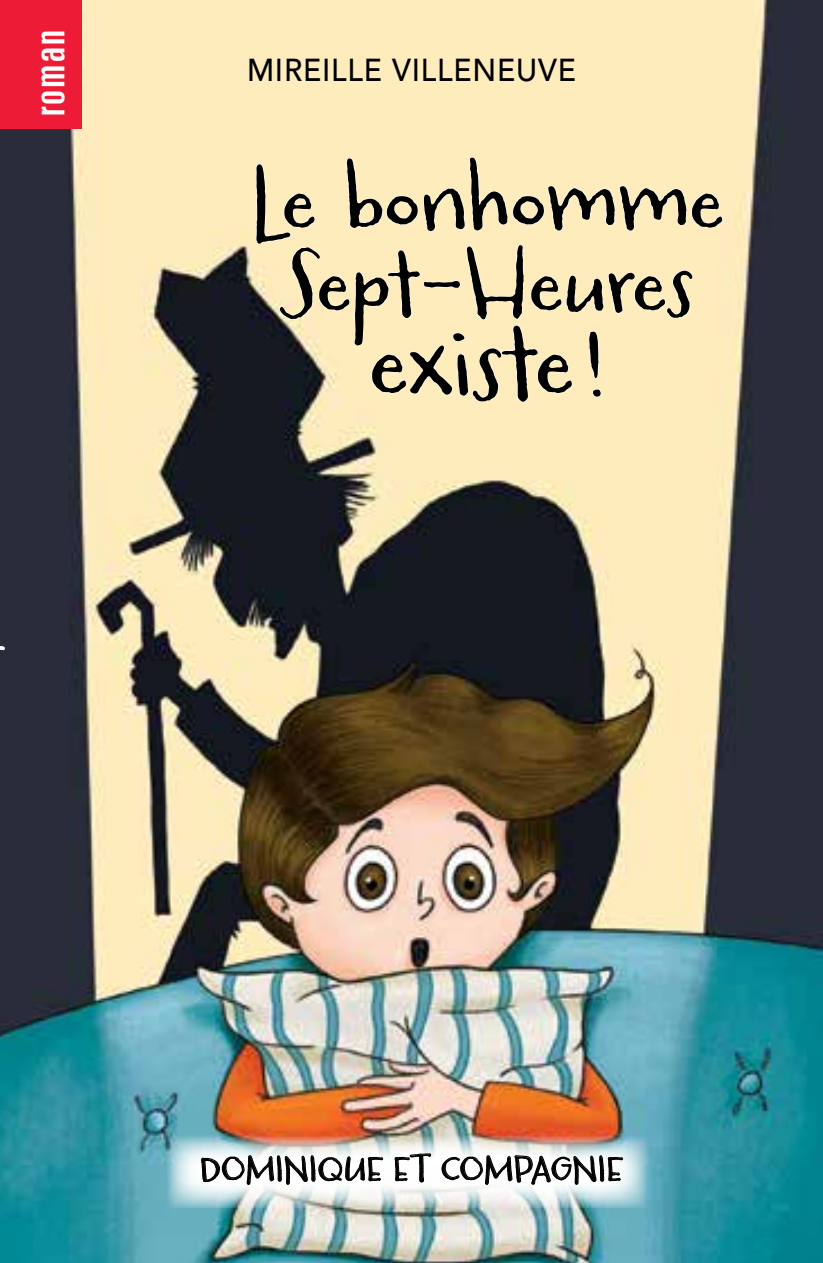
<style>
.page{position:relative;width:823px;height:1263px;background:#fff}
.page>*{position:absolute;margin:0;border:0;box-sizing:border-box;transform-origin:0 0}
.t1{font:101.48px "Carrotflower";color:#000}
.t2{font:90.23px/82.6px "Carrotflower";color:#000;text-align:center}
.t3{font:ultra-condensed 45px "Univers";letter-spacing:.05em;color:#fff}
.t4{font:31.5px "Carrotflower";letter-spacing:.02em;color:#000}
.t5{font:500 31.5px "Avenir";letter-spacing:.025em;color:#000;scale:.95 1}
.s1{font-size:90.23px}
</style>
<div class="page">
<img style="left:0;top:0;width:823px;height:1263px">
<svg style="left:0;top:856px;width:8px;height:13px"></svg>
<svg style="left:0;top:637px;width:5px;height:13px"></svg>
<img style="left:167px;top:1135px;width:481px;height:73px">
<div style="left:0;top:0;width:81px;height:128px;background:#ed1b35"></div>
<svg style="left:200px;top:1141px;width:184px;height:52px"></svg>
<svg style="left:394px;top:1153px;width:38px;height:30px"></svg>
<svg style="left:441px;top:1144px;width:183px;height:49px"></svg>
<svg style="left:255px;top:156px;width:468px;height:266px;background:#f2e2b7"></svg>
<p class="t3" style="left:23px;top:116px;width:88px;rotate:-90deg">roman</p>
<p class="t5" style="left:247px;top:51px;width:348px">MIREILLE VILLENEUVE</p>
<p class="t2" style="left:250px;top:168px;width:475px">Le bonhomme<br>Sept-Heures</p>
<p class="t1" style="left:369px;top:303px;width:237px">existe <span class="s1">!</span></p>
<p class="t4" style="left:200px;top:1150px;width:425px">DOMINIQUE ET COMPAGNIE</p>
</div>
